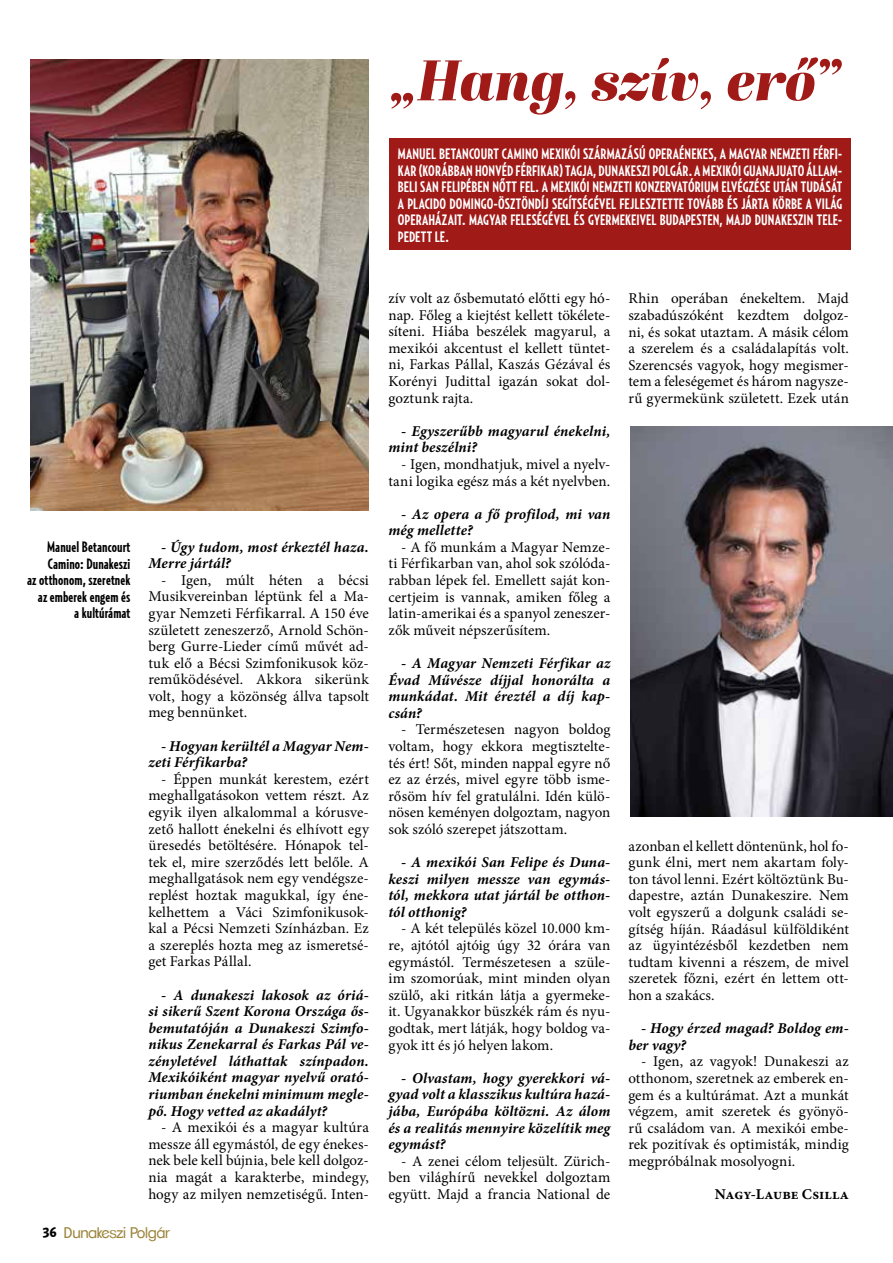
<style>
.page{position:relative;width:893px;height:1263px;background:#fff}
.page>*{position:absolute;margin:0;border:0;box-sizing:border-box;transform-origin:0 0}
.t1{font:italic 57px "Abril Fatface";color:#a01a18}
.t2{font:15px/16.6px "Minion Pro";letter-spacing:.005em;color:#000;text-align:justify}
.t3{font:italic 700 15px/16.6px "Minion Pro";letter-spacing:.01em;color:#000}
.t4{font:700 extra-condensed 15px/16.5px "Relay";letter-spacing:.005em;color:#fff;text-align:justify}
.t5{font:700 extra-condensed 15px/16.5px "Relay";letter-spacing:.005em;color:#000;text-align:right}
.t6{font:15px "Clemente P Dag";letter-spacing:-.02em;color:#9b843a}
.t7{font:700 15px "Minion Pro";color:#000}
.s1{font-family:"Polo Ze 11 K Bold";color:#000}
</style>
<div class="page">
<div style="left:389px;top:139px;width:462px;height:111px;background:#a01a18"></div>
<img style="left:30px;top:60px;width:339px;height:450px">
<img style="left:631px;top:426px;width:262px;height:391px">
<h1 class="t1" style="left:390px;top:39px;width:453px">„Hang, szív, erő”</h1>
<p class="t4" style="left:398px;top:145px;width:446px">MANUEL BETANCOURT CAMINO MEXIKÓI SZÁRMAZÁSÚ OPERAÉNEKES, A MAGYAR NEMZETI FÉRFI-KAR (KORÁBBAN HONVÉD FÉRFIKAR) TAGJA, DUNAKESZI POLGÁR. A MEXIKÓI GUANAJUATO ÁLLAM-BELI SAN FELIPÉBEN NŐTT FEL. A MEXIKÓI NEMZETI KONZERVATÓRIUM ELVÉGZÉSE UTÁN TUDÁSÁT A PLACIDO DOMINGO-ÖSZTÖNDÍJ SEGÍTSÉGÉVEL FEJLESZTETTE TOVÁBB ÉS JÁRTA KÖRBE A VILÁG OPERAHÁZAIT. MAGYAR FELESÉGÉVEL ÉS GYERMEKEIVEL BUDAPESTEN, MAJD DUNAKESZIN TELE-PEDETT LE.</p>
<p class="t5" style="left:27px;top:538px;width:105px">Manuel Betancourt<br>Camino: Dunakeszi<br>az otthonom, szeretnek az emberek engem és<br>a kultúrámat</p>
<p class="t3" style="left:148px;top:538px;width:222px;text-indent:13px">- Úgy tudom, most érkeztél haza.<br>Merre jártál?</p>
<p class="t2" style="left:148px;top:572px;width:222px;text-indent:13px">- Igen, múlt héten a bécsi Musikvereinban léptünk fel a Ma&shy;gyar Nemzeti Férfikarral. A 150 éve született zeneszerző, Arnold Schön&shy;berg Gurre-Lieder című művét ad&shy;tuk elő a Bécsi Szimfonikusok köz&shy;reműködésével. Akkora sikerünk volt, hogy a közönség állva tapsolt meg bennünket.</p>
<p class="t3" style="left:148px;top:737px;width:222px;text-indent:13px">- Hogyan kerültél a Magyar Nem&shy;zeti Férfikarba?</p>
<p class="t2" style="left:148px;top:771px;width:222px;text-indent:13px">- Éppen munkát kerestem, ezért meghallgatásokon vettem részt. Az egyik ilyen alkalommal a kórusve&shy;zető hallott énekelni és elhívott egy üresedés betöltésére. Hónapok tel&shy;tek el, mire szerződés lett belőle. A meghallgatások nem egy vendégsze&shy;replést hoztak magukkal, így éne&shy;kelhettem a Váci Szimfonikusok&shy;kal a Pécsi Nemzeti Színházban. Ez a szereplés hozta meg az ismeretsé&shy;get Farkas Pállal.</p>
<p class="t3" style="left:148px;top:986px;width:222px;text-align:justify;text-indent:13px">- A dunakeszi lakosok az óriá&shy;si sikerű Szent Korona Országa ős&shy;bemutatóján a Dunakeszi Szimfo&shy;nikus Zenekarral és Farkas Pál ve&shy;zényletével láthattak színpadon.<br>Mexikóiként magyar nyelvű orató&shy;riumban énekelni minimum megle&shy;pő. Hogy vetted az akadályt?</p>
<p class="t2" style="left:148px;top:1119px;width:222px;text-indent:13px">- A mexikói és a magyar kultúra messze áll egymástól, de egy énekes&shy;nek bele kell bújnia, bele kell dolgoz&shy;nia magát a karakterbe, mindegy, hogy az milyen nemzetiségű. Inten-</p>
<p class="t6" style="left:43px;top:1223px;width:129px"><span class="s1">36</span> Dunakeszi Polgár</p>
<p class="t2" style="left:388px;top:290px;width:223px">zív volt az ősbemutató előtti egy hó&shy;nap. Főleg a kiejtést kellett tökélete&shy;síteni. Hiába beszélek magyarul, a mexikói akcentust el kellett tüntet&shy;ni, Farkas Pállal, Kaszás Gézával és Korényi Judittal igazán sokat dol&shy;goztunk rajta.</p>
<p class="t3" style="left:388px;top:422px;width:223px;text-indent:13px">- Egyszerűbb magyarul énekelni, mint beszélni?</p>
<p class="t2" style="left:388px;top:456px;width:223px;text-align:right">- Igen, mondhatjuk, mivel a nyelv&shy;tani logika egész más a két nyelvben.</p>
<p class="t3" style="left:388px;top:505px;width:224px;text-indent:13px">- Az opera a fő profilod, mi van még mellette?</p>
<p class="t2" style="left:388px;top:539px;width:224px;text-indent:13px">- A fő munkám a Magyar Nemze&shy;ti Férfikarban van, ahol sok szólóda&shy;rabban lépek fel. Emellett saját kon&shy;certjeim is vannak, amiken főleg a latin-amerikai és a spanyol zeneszer&shy;zők műveit népszerűsítem.</p>
<p class="t3" style="left:388px;top:655px;width:223px;text-align:justify;text-indent:13px">- A Magyar Nemzeti Férfikar az Évad Művésze díjjal honorálta a munkádat. Mit éreztél a díj kap&shy;csán?</p>
<p class="t2" style="left:388px;top:721px;width:224px;text-indent:13px">- Természetesen nagyon boldog voltam, hogy ekkora megtisztelte&shy;tés ért! Sőt, minden nappal egyre nő ez az érzés, mivel egyre több isme&shy;rősöm hív fel gratulálni. Idén külö&shy;nösen keményen dolgoztam, nagyon sok szóló szerepet játszottam.</p>
<p class="t3" style="left:388px;top:854px;width:223px;text-align:justify;text-indent:13px">- A mexikói San Felipe és Duna&shy;keszi milyen messze van egymás&shy;tól, mekkora utat jártál be otthon&shy;tól otthonig?</p>
<p class="t2" style="left:388px;top:920px;width:224px;text-indent:13px">- A két település közel 10.000 km&shy;re, ajtótól ajtóig úgy 32 órára van egymástól. Természetesen a szüle&shy;im szomorúak, mint minden olyan szülő, aki ritkán látja a gyermeke&shy;it. Ugyanakkor büszkék rám és nyu&shy;godtak, mert látják, hogy boldog va&shy;gyok itt és jó helyen lakom.</p>
<p class="t3" style="left:388px;top:1069px;width:224px;text-align:justify;text-indent:13px">- Olvastam, hogy gyerekkori vá&shy;gyad volt a klasszikus kultúra hazá&shy;jába, Európába költözni. Az álom és a realitás mennyire közelítik meg egymást?</p>
<p class="t2" style="left:388px;top:1153px;width:223px;text-indent:13px">- A zenei célom teljesült. Zürich&shy;ben világhírű nevekkel dolgoztam együtt. Majd a francia National de</p>
<p class="t2" style="left:628px;top:290px;width:222px">Rhin operában énekeltem. Majd szabadúszóként kezdtem dolgoz&shy;ni, és sokat utaztam. A másik célom a szerelem és a családalapítás volt.<br>Szerencsés vagyok, hogy megismer&shy;tem a feleségemet és három nagysze&shy;rű gyermekünk született. Ezek után</p>
<p class="t2" style="left:628px;top:838px;width:222px">azonban el kellett döntenünk, hol fo&shy;gunk élni, mert nem akartam foly&shy;ton távol lenni. Ezért költöztünk Bu&shy;dapestre, aztán Dunakeszire. Nem volt egyszerű a dolgunk családi se&shy;gítség híján. Ráadásul külföldiként az ügyintézésből kezdetben nem tudtam kivenni a részem, de mivel szeretek főzni, ezért én lettem ott&shy;hon a szakács.</p>
<p class="t3" style="left:628px;top:1020px;width:222px;text-indent:13px">- Hogy érzed magad? Boldog em&shy;ber vagy?</p>
<p class="t2" style="left:628px;top:1053px;width:222px;text-indent:13px">- Igen, az vagyok! Dunakeszi az otthonom, szeretnek az emberek en&shy;gem és a kultúrámat. Azt a munkát végzem, amit szeretek és gyönyö&shy;rű családom van. A mexikói embe&shy;rek pozitívak és optimisták, mindig megpróbálnak mosolyogni.</p>
<p class="t7" style="left:715px;top:1184px;width:136px">Nagy-Laube Csilla</p>
</div>
